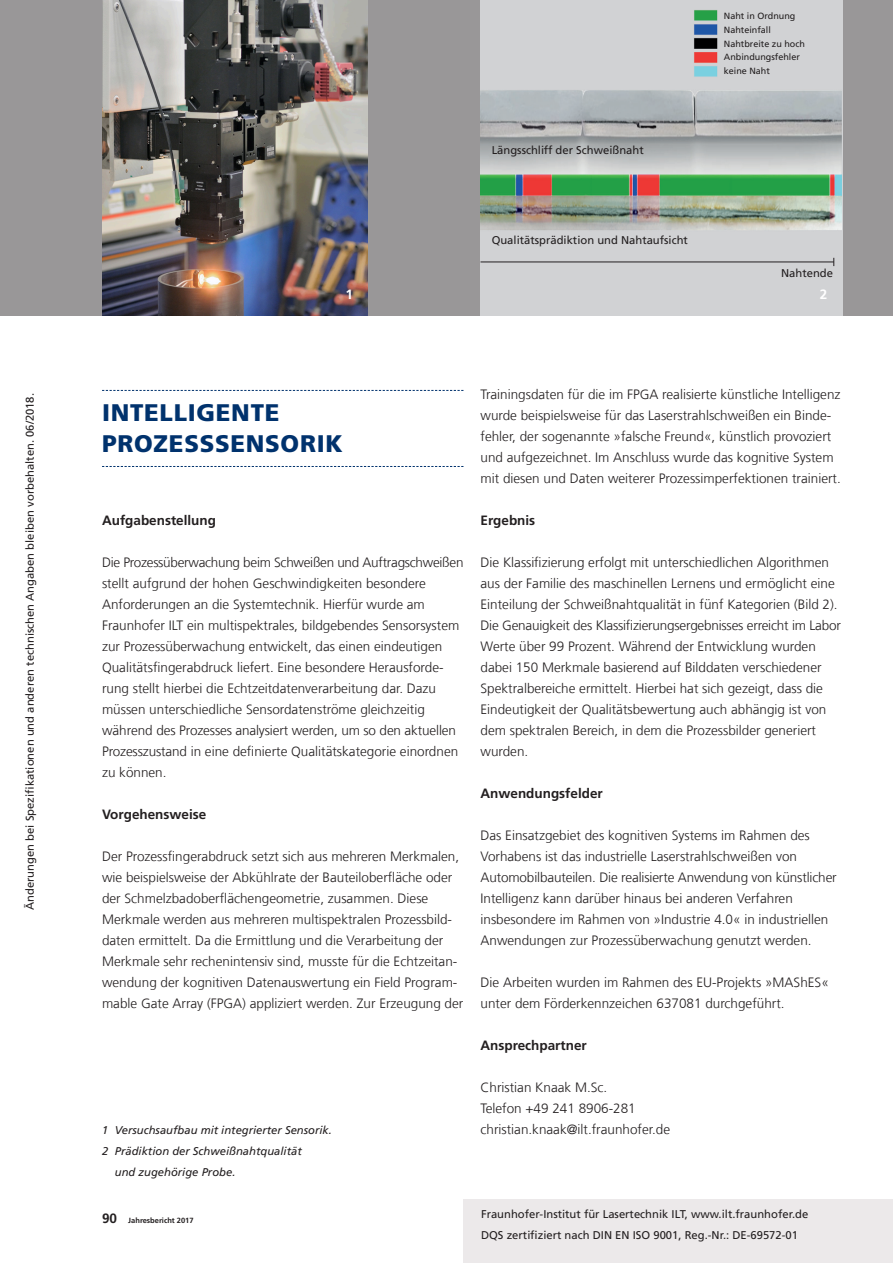
<style>
.page{position:relative;width:893px;height:1263px;background:#fff}
.page>*{position:absolute;margin:0;border:0;box-sizing:border-box;transform-origin:0 0}
.t1{font:900 24px/31.5px "Frutiger LT Com";letter-spacing:.03em;color:#00326d}
.t2{font:300 13.5px/21px "Frutiger LT Com";color:#231f20}
.t3{font:700 13.5px "Frutiger LT Com";color:#231f20}
.t4{font:700 13.5px "Frutiger LT Com";color:#fff}
.t5{font:11.25px/21px "Frutiger LT Com";color:#231f20}
.t6{font:italic 11.25px "Frutiger LT Com";color:#231f20}
.t7{font:9px/13.6px "Frutiger LT Com";color:#231f20}
.t8{font:700 7.5px "Frutiger LT Com";color:#231f20}
.s1{font-size:13.5px}
</style>
<div class="page">
<div style="left:463px;top:1199px;width:430px;height:64px;background:#ece9ea"></div>
<div style="left:0;top:0;width:893px;height:315px;background:#999798"></div>
<svg style="left:102px;top:390px;width:361px;height:1px"></svg>
<svg style="left:102px;top:466px;width:361px;height:1px"></svg>
<img style="left:102px;top:0;width:266px;height:315px">
<img style="left:480px;top:0;width:362px;height:315px">
<hr style="left:480px;top:262px;width:354px;height:1px;background:#231f20">
<img style="left:687px;top:5px;width:40px;height:79px">
<p class="t5" style="left:20px;top:910px;width:518px;rotate:-90deg">Änderungen bei Spezifikationen und anderen technischen Angaben bleiben vorbehalten. 06/2018.</p>
<p class="t4" style="left:346px;top:286px;width:9px">1</p>
<p class="t5" style="left:492px;top:140px;width:154px">Längsschliff der Schweißnaht</p>
<p class="t5" style="left:492px;top:230px;width:198px">Qualitätsprädiktion und Nahtaufsicht</p>
<p class="t7" style="left:724px;top:10px;width:83px">Naht in Ordnung<br>Nahteinfall<br>Nahtbreite zu hoch<br>Anbindungsfehler keine Naht</p>
<p class="t5" style="left:781px;top:263px;width:53px">Nahtende</p>
<p class="t4" style="left:811px;top:286px;width:18px">22</p>
<h1 class="t1" style="left:102px;top:396px;width:242px">INTELLIGENTE<br>PROZESSSENSORIK</h1>
<p class="t3" style="left:102px;top:512px;width:116px">Aufgabenstellung</p>
<p class="t2" style="left:102px;top:552px;width:363px">Die Prozessüberwachung beim Schweißen und Auftragschweißen stellt aufgrund der hohen Geschwindigkeiten besondere Anforderungen an die Systemtechnik. Hierfür wurde am Fraunhofer ILT ein multispektrales, bildgebendes Sensorsystem zur Prozessüberwachung entwickelt, das einen eindeutigen Qualitätsfingerabdruck liefert. Eine besondere Herausforde&shy;rung stellt hierbei die Echtzeitdatenverarbeitung dar. Dazu müssen unterschiedliche Sensordatenströme gleichzeitig während des Prozesses analysiert werden, um so den aktuellen Prozesszustand in eine definierte Qualitätskategorie einordnen zu können.</p>
<p class="t3" style="left:102px;top:806px;width:106px">Vorgehensweise</p>
<p class="t2" style="left:102px;top:846px;width:363px">Der Prozessfingerabdruck setzt sich aus mehreren Merkmalen, wie beispielsweise der Abkühlrate der Bauteiloberfläche oder der Schmelzbadoberflächengeometrie, zusammen. Diese Merkmale werden aus mehreren multispektralen Prozessbild&shy;daten ermittelt. Da die Ermittlung und die Verarbeitung der Merkmale sehr rechenintensiv sind, musste für die Echtzeitan&shy;wendung der kognitiven Datenauswertung ein Field Program&shy;mable Gate Array (FPGA) appliziert werden. Zur Erzeugung der</p>
<p class="t6" style="left:102px;top:1124px;width:231px">1 Versuchsaufbau mit integrierter Sensorik.</p>
<p class="t6" style="left:102px;top:1145px;width:201px">2 Prädiktion der Schweißnahtqualität</p>
<p class="t6" style="left:115px;top:1166px;width:122px">und zugehörige Probe.</p>
<p class="t2" style="left:480px;top:384px;width:362px">Trainingsdaten für die im FPGA realisierte künstliche Intelligenz wurde beispielsweise für das Laserstrahlschweißen ein Binde&shy;fehler, der sogenannte »falsche Freund«, künstlich provoziert und aufgezeichnet. Im Anschluss wurde das kognitive System mit diesen und Daten weiterer Prozessimperfektionen trainiert.</p>
<p class="t3" style="left:480px;top:513px;width:56px">Ergebnis</p>
<p class="t2" style="left:480px;top:552px;width:362px">Die Klassifizierung erfolgt mit unterschiedlichen Algorithmen aus der Familie des maschinellen Lernens und ermöglicht eine Einteilung der Schweißnahtqualität in fünf Kategorien (Bild 2).<br>Die Genauigkeit des Klassifizierungsergebnisses erreicht im Labor Werte über 99 Prozent. Während der Entwicklung wurden dabei 150 Merkmale basierend auf Bilddaten verschiedener Spektralbereiche ermittelt. Hierbei hat sich gezeigt, dass die Eindeutigkeit der Qualitätsbewertung auch abhängig ist von dem spektralen Bereich, in dem die Prozessbilder generiert wurden.</p>
<p class="t3" style="left:480px;top:786px;width:124px">Anwendungsfelder</p>
<p class="t2" style="left:480px;top:825px;width:358px">Das Einsatzgebiet des kognitiven Systems im Rahmen des Vorhabens ist das industrielle Laserstrahlschweißen von Automobilbauteilen. Die realisierte Anwendung von künstlicher Intelligenz kann darüber hinaus bei anderen Verfahren insbesondere im Rahmen von »Industrie 4.0« in industriellen Anwendungen zur Prozessüberwachung genutzt werden.</p>
<p class="t2" style="left:480px;top:972px;width:350px">Die Arbeiten wurden im Rahmen des EU-Projekts »MAShES« unter dem Förderkennzeichen 637081 durchgeführt.</p>
<p class="t3" style="left:480px;top:1038px;width:108px">Ansprechpartner</p>
<p class="t2" style="left:480px;top:1077px;width:191px">Christian Knaak M.Sc.<br>Telefon +49 241 8906-281 christian.knaak@ilt.fraunhofer.de</p>
<p class="t8" style="left:102px;top:1216px;width:93px"><span class="s1">90</span> Jahresbericht 2017</p>
<p class="t5" style="left:481px;top:1204px;width:329px">Fraunhofer-Institut für Lasertechnik ILT, www.ilt.fraunhofer.de<br>DQS zertifiziert nach DIN EN ISO 9001, Reg.-Nr.: DE-69572-01</p>
</div>
